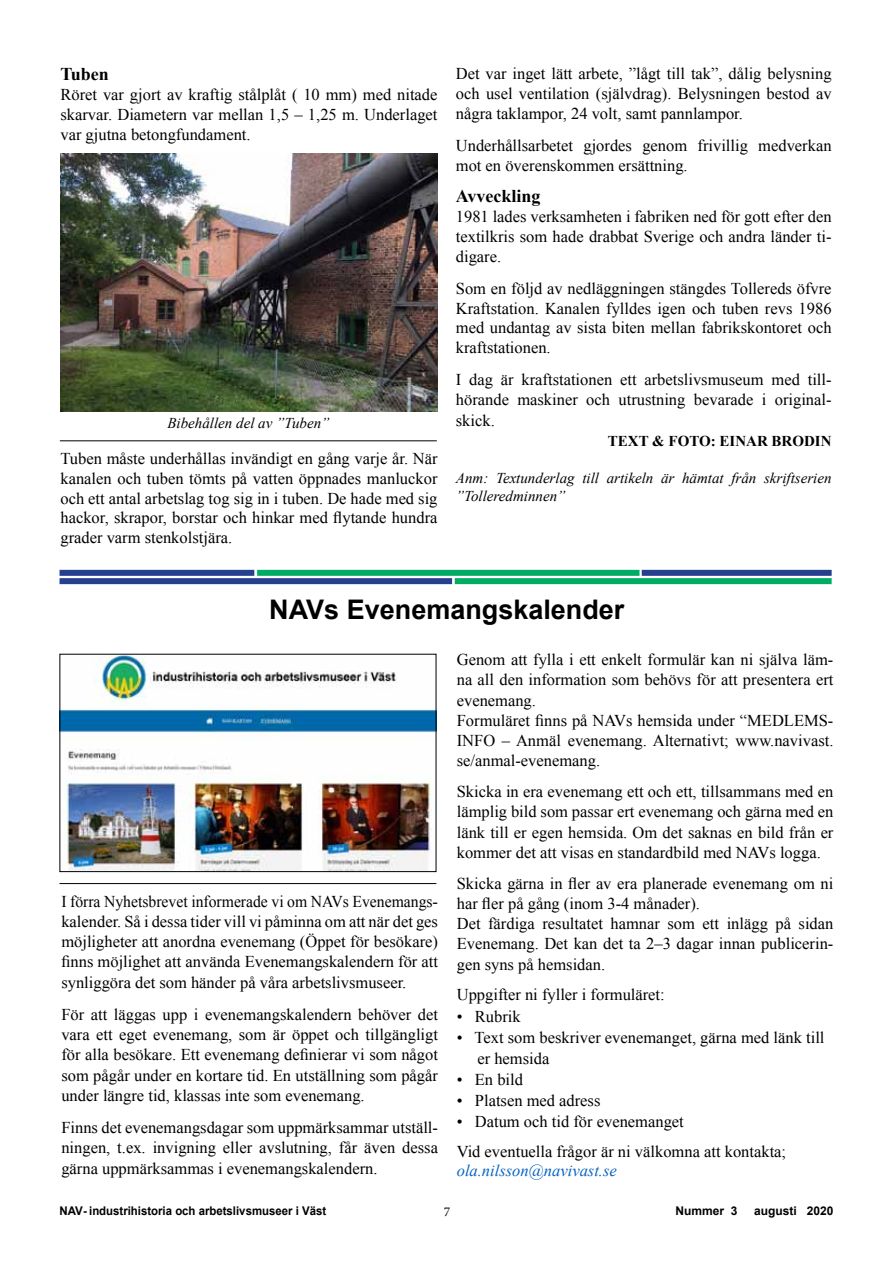
<style>
.page{position:relative;width:893px;height:1263px;background:#fff}
.page>*{position:absolute;margin:0;border:0;box-sizing:border-box;transform-origin:0 0}
.t1{font:700 27px "Arial";color:#000}
.t2{font:700 18px "Times New Roman";color:#000}
.t3{font:16.5px/20.2px "Times New Roman";color:#000;text-align:justify}
.t4{font:16.5px/20.2px "Times New Roman";color:#000;text-align:justify;scale:.95 1}
.t5{font:italic 16.5px "Times New Roman";color:#0563c1}
.t6{font:italic 15px/18px "Times New Roman";color:#000}
.t7{font:700 15px "Times New Roman";color:#000}
.t8{font:13.5px "Minion Pro";color:#000}
.t9{font:700 12px "Arial";color:#000;scale:.96 1}
.t10{font:700 12px "Arial";color:#000}
</style>
<div class="page">
<div style="left:455px;top:578px;width:377px;height:6px;background:#00ac64"></div>
<div style="left:642px;top:570px;width:190px;height:6px;background:#25408f"></div>
<div style="left:60px;top:578px;width:392px;height:6px;background:#25408f"></div>
<div style="left:257px;top:570px;width:382px;height:6px;background:#00ac64"></div>
<div style="left:60px;top:570px;width:194px;height:6px;background:#25408f"></div>
<img style="left:61px;top:656px;width:373px;height:214px">
<div style="left:59px;top:654px;width:377px;height:218px;border:1px solid #000"></div>
<hr style="left:59px;top:883px;width:377px;height:1px;background:#000">
<img style="left:60px;top:153px;width:377px;height:258px">
<hr style="left:60px;top:440px;width:377px;height:1px;background:#000">
<p class="t2" style="left:60px;top:62px;width:50px">Tuben</p>
<p class="t3" style="left:60px;top:84px;width:379px;line-height:19.8px">Röret var gjort av kraftig stålplåt ( 10 mm) med nitade skarvar. Diametern var mellan 1,5 – 1,25 m. Underlaget var gjutna betongfundament.</p>
<p class="t6" style="left:167px;top:414px;width:164px">Bibehållen del av ”Tuben”</p>
<p class="t3" style="left:60px;top:448px;width:379px;line-height:19.8px">Tuben måste underhållas invändigt en gång varje år. När kanalen och tuben tömts på vatten öppnades manluckor och ett antal arbetslag tog sig in i tuben. De hade med sig hackor, skrapor, borstar och hinkar med flytande hundra grader varm stenkolstjära.</p>
<p class="t3" style="left:456px;top:64px;width:377px;line-height:19.8px">Det var inget lätt arbete, ”lågt till tak”, dålig belysning och usel ventilation (självdrag). Belysningen bestod av några taklampor, 24 volt, samt pannlampor.</p>
<p class="t3" style="left:456px;top:135px;width:377px;line-height:19.8px">Underhållsarbetet gjordes genom frivillig medverkan mot en överenskommen ersättning.</p>
<p class="t2" style="left:456px;top:184px;width:86px">Avveckling</p>
<p class="t3" style="left:456px;top:207px;width:377px;line-height:19.8px">1981 lades verksamheten i fabriken ned för gott efter den textilkris som hade drabbat Sverige och andra länder ti&shy;digare.</p>
<p class="t3" style="left:456px;top:278px;width:377px;line-height:19.8px">Som en följd av nedläggningen stängdes Tollereds öfvre Kraftstation. Kanalen fylldes igen och tuben revs 1986 med undantag av sista biten mellan fabrikskontoret och kraftstationen.</p>
<p class="t3" style="left:456px;top:369px;width:377px;line-height:19.8px">I dag är kraftstationen ett arbetslivsmuseum med till&shy;hörande maskiner och utrustning bevarade i original-</p>
<p class="t3" style="left:456px;top:410px;width:40px">skick.</p>
<p class="t7" style="left:608px;top:430px;width:225px">TEXT &amp; FOTO: EINAR BRODIN</p>
<p class="t6" style="left:456px;top:469px;width:377px">Anm: Textunderlag till artikeln är hämtat från skriftserien ”Tolleredminnen”</p>
<h1 class="t1" style="left:269px;top:591px;width:357px">NAVs Evenemangskalender</h1>
<p class="t4" style="left:61px;top:891px;width:398px">I förra Nyhetsbrevet informerade vi om NAVs Evenemangs&shy;kalender. Så i dessa tider vill vi påminna om att när det ges möjligheter att anordna evenemang (Öppet för besökare) finns möjlighet att använda Evenemangskalendern för att synliggöra det som händer på våra arbetslivsmuseer.</p>
<p class="t3" style="left:61px;top:1004px;width:378px">För att läggas upp i evenemangskalendern behöver det vara ett eget evenemang, som är öppet och tillgängligt för alla besökare. Ett evenemang definierar vi som något som pågår under en kortare tid. En utställning som pågår under längre tid, klassas inte som evenemang.</p>
<p class="t3" style="left:61px;top:1117px;width:378px">Finns det evenemangsdagar som uppmärksammar utställ&shy;ningen, t.ex. invigning eller avslutning, får även dessa gärna uppmärksammas i evenemangskalendern.</p>
<p class="t3" style="left:457px;top:649px;width:378px;text-align:left">Genom att fylla i ett enkelt formulär kan ni själva läm&shy;na all den information som behövs för att presentera ert evenemang.<br>Formuläret finns på NAVs hemsida under “MEDLEMS-INFO – Anmäl evenemang. Alternativt; www.navivast. se/anmal-evenemang.</p>
<p class="t3" style="left:457px;top:781px;width:378px">Skicka in era evenemang ett och ett, tillsammans med en lämplig bild som passar ert evenemang och gärna med en länk till er egen hemsida. Om det saknas en bild från er kommer det att visas en standardbild med NAVs logga.</p>
<p class="t3" style="left:457px;top:873px;width:378px;text-align:left">Skicka gärna in fler av era planerade evenemang om ni har fler på gång (inom 3-4 månader).<br>Det färdiga resultatet hamnar som ett inlägg på sidan Evenemang. Det kan det ta 2–3 dagar innan publicerin&shy;gen syns på hemsidan.</p>
<p class="t3" style="left:457px;top:984px;width:210px">Uppgifter ni fyller i formuläret:</p>
<p class="t3" style="left:457px;top:1005px;width:65px">• Rubrik</p>
<p class="t3" style="left:477px;top:1026px;width:349px;line-height:21px;text-indent:-21px">• Text som beskriver evenemanget, gärna med länk till er hemsida</p>
<p class="t3" style="left:457px;top:1068px;width:68px">• En bild</p>
<p class="t3" style="left:457px;top:1089px;width:145px">• Platsen med adress</p>
<p class="t3" style="left:457px;top:1106px;width:331px;line-height:30px">• Datum och tid för evenemanget<br>Vid eventuella frågor är ni välkomna att kontakta;</p>
<p class="t5" style="left:457px;top:1159px;width:162px">ola.nilsson@navivast.se</p>
<p class="t9" style="left:60px;top:1203px;width:279px">NAV- industrihistoria och arbetslivsmuseer i Väst</p>
<p class="t8" style="left:444px;top:1203px;width:8px">7</p>
<p class="t10" style="left:675px;top:1203px;width:64px">Nummer 3</p>
<p class="t10" style="left:754px;top:1203px;width:81px">augusti 2020</p>
</div>
